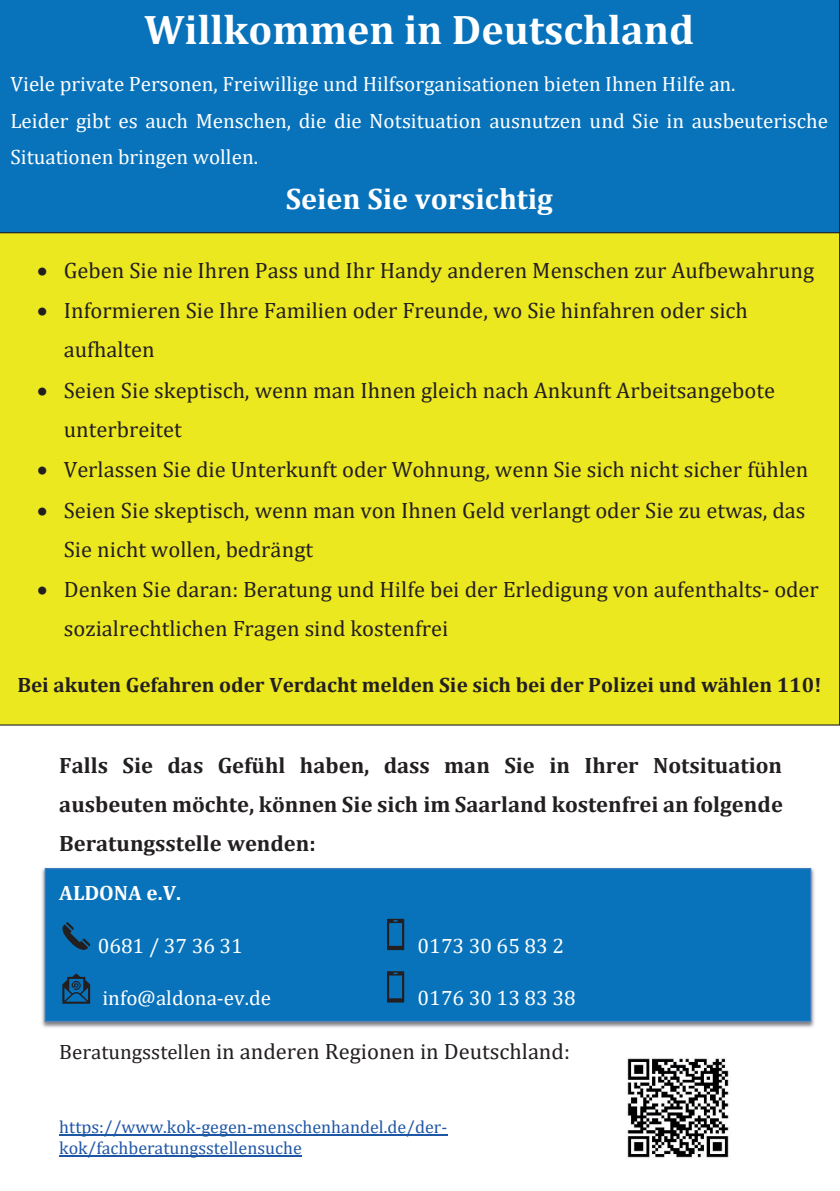
<style>
.page{position:relative;width:840px;height:1191px;background:#fff}
.page>*{position:absolute;margin:0;border:0;box-sizing:border-box;transform-origin:0 0}
.t1{font:700 41.6px "Cambria";color:#fff}
.t2{font:700 29.8px "Cambria";color:#fff}
.t3{font:22.2px/39.2px "Cambria";color:#231f20}
.t4{font:700 22.2px/39.2px "Cambria";color:#231f20;text-align:justify}
.t5{font:20.8px/36.6px "Cambria";color:#fff}
.t6{font:700 20.8px "Cambria";color:#231f20}
.t7{font:700 20.8px "Cambria";color:#fff}
.t8{font:17.8px/20.8px "Cambria";color:#1e56a6}
.s1{font-size:20.8px}
</style>
<div class="page">
<img style="left:42px;top:868px;width:773px;height:160px">
<div style="left:45px;top:868px;width:765px;height:153px;background:#0873bb"></div>
<hr style="left:59px;top:1134px;width:388px;height:1px;background:#1e56a6">
<hr style="left:59px;top:1155px;width:243px;height:1px;background:#1e56a6">
<svg style="left:62px;top:922px;width:28px;height:28px"></svg>
<svg style="left:387px;top:918px;width:17px;height:32px"></svg>
<svg style="left:62px;top:973px;width:28px;height:30px"></svg>
<svg style="left:387px;top:971px;width:17px;height:31px"></svg>
<img style="left:625px;top:1058px;width:104px;height:101px">
<div style="left:0;top:233px;width:839px;height:492px;background:#ece820"></div>
<div style="left:0;top:0;width:839px;height:233px;background:#0873bb"></div>
<h1 class="t1" style="left:144px;top:1px;width:551px">Willkommen in Deutschland</h1>
<p class="t5" style="left:10px;top:66px;width:818px">Viele private Personen, Freiwillige und Hilfsorganisationen bieten Ihnen Hilfe an.<br>Leider gibt es auch Menschen, die die Notsituation ausnutzen und Sie in ausbeuterische<br>Situationen bringen wollen.</p>
<h2 class="t2" style="left:285px;top:178px;width:268px">Seien Sie vorsichtig</h2>
<p class="t3" style="left:37px;top:250px;width:778px">• Geben Sie nie Ihren Pass und Ihr Handy anderen Menschen zur Aufbewahrung</p>
<p class="t3" style="left:64px;top:291px;width:685px;text-indent:-27px">• Informieren Sie Ihre Familien oder Freunde, wo Sie hinfahren oder sich aufhalten</p>
<p class="t3" style="left:64px;top:370px;width:712px;text-indent:-27px">• Seien Sie skeptisch, wenn man Ihnen gleich nach Ankunft Arbeitsangebote unterbreitet</p>
<p class="t3" style="left:37px;top:450px;width:772px">• Verlassen Sie die Unterkunft oder Wohnung, wenn Sie sich nicht sicher fühlen</p>
<p class="t3" style="left:64px;top:490px;width:742px;text-indent:-27px">• Seien Sie skeptisch, wenn man von Ihnen Geld verlangt oder Sie zu etwas, das<br>Sie nicht wollen, bedrängt</p>
<p class="t3" style="left:64px;top:570px;width:756px;text-indent:-27px">• Denken Sie daran: Beratung und Hilfe bei der Erledigung von aufenthalts- oder sozialrechtlichen Fragen sind kostenfrei</p>
<p class="t6" style="left:17px;top:670px;width:805px">Bei akuten Gefahren oder Verdacht melden Sie sich bei der Polizei und wählen 110!</p>
<p class="t4" style="left:59px;top:745px;width:724px">Falls Sie das Gefühl haben, dass man Sie in Ihrer Notsituation ausbeuten möchte, können Sie sich im Saarland kostenfrei an folgende Beratungsstelle wenden:</p>
<p class="t7" style="left:59px;top:878px;width:123px">ALDONA e.V.</p>
<p class="t5" style="left:98px;top:927px;width:147px">0681 / 37 36 31</p>
<p class="t5" style="left:417px;top:927px;width:148px">0173 30 65 83 2</p>
<p class="t5" style="left:102px;top:980px;width:170px">info@aldona-ev.de</p>
<p class="t5" style="left:417px;top:980px;width:159px">0176 30 13 83 38</p>
<p class="t3" style="left:59px;top:1031px;width:512px"><span class="s1">Beratungsstellen</span> in anderen Regionen in Deutschland:</p>
<p class="t8" style="left:59px;top:1116px;width:389px">https://www.kok-gegen-menschenhandel.de/der&shy;kok/fachberatungsstellensuche</p>
</div>
